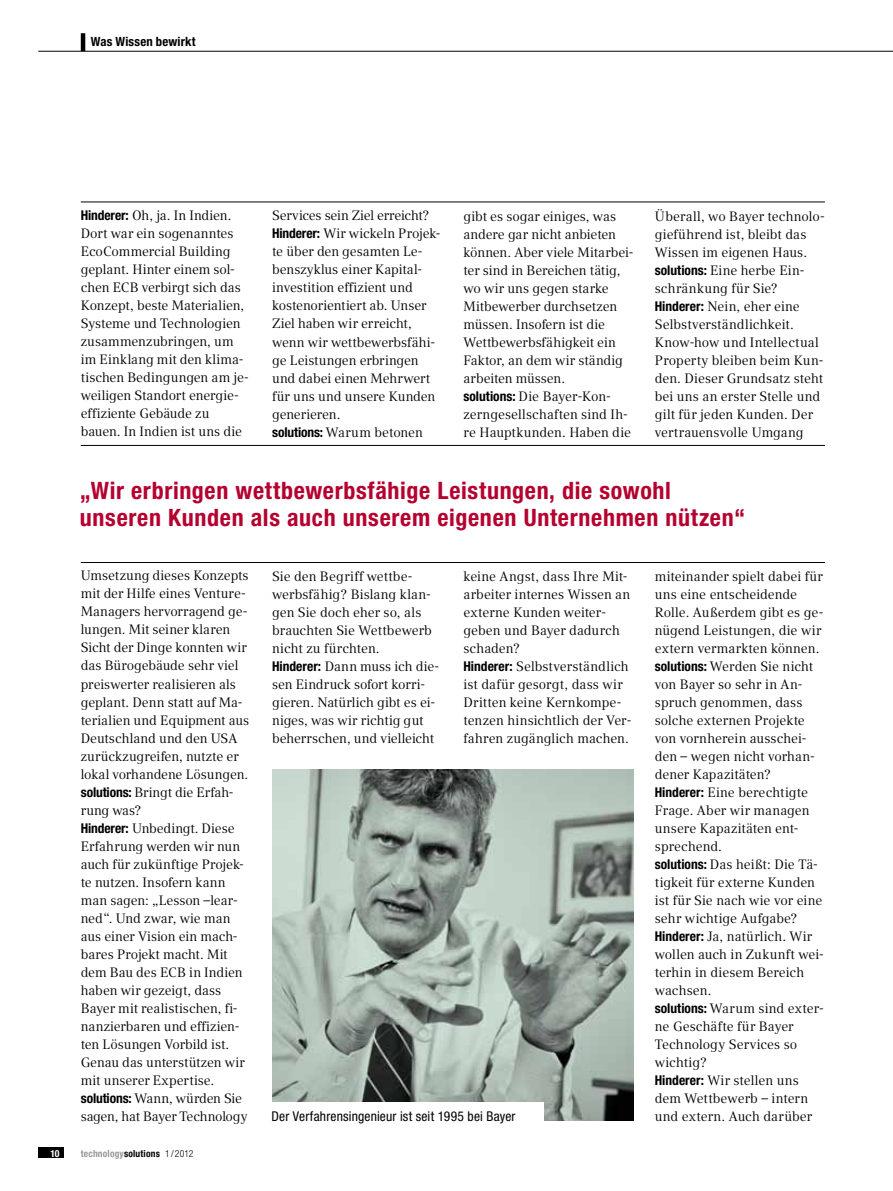
<style>
.page{position:relative;width:893px;height:1191px;background:#fff}
.page>*{position:absolute;margin:0;border:0;box-sizing:border-box;transform-origin:0 0}
.t1{font:700 condensed 24px/27px "Helvetica Neue LT Pro";letter-spacing:.03em;color:#b5002f}
.t2{font:13.5px/18px "Compatil Text LT Pro";letter-spacing:-.005em;color:#000}
.t3{font:condensed 13.5px "Helvetica Neue LT Pro";letter-spacing:.01em;color:#000}
.t4{font:700 condensed 12.75px "Helvetica Neue LT Pro";letter-spacing:.015em;color:#000}
.t5{font:700 condensed 9.75px "Helvetica Neue LT Pro";letter-spacing:.02em;color:#98989c}
.t6{font:700 condensed 9.75px "Helvetica Neue LT Pro";color:#fff}
.s1{font-family:"Helvetica Neue LT Pro";font-weight:700;font-stretch:condensed}
.s2{color:#000}
.s3{font-weight:300;color:#000}
</style>
<div class="page">
<hr style="left:38px;top:51px;width:855px;height:1px;background:#000">
<div style="left:38px;top:1147px;width:26px;height:11px;background:#000"></div>
<hr style="left:81px;top:202px;width:744px;height:1px;background:#000">
<hr style="left:81px;top:445px;width:744px;height:1px;background:#000">
<hr style="left:81px;top:562px;width:744px;height:1px;background:#000">
<img style="left:272px;top:770px;width:362px;height:350px">
<div style="left:264px;top:1102px;width:280px;height:27px;background:#fff"></div>
<hr style="left:81px;top:33px;width:4px;height:18px;background:#000">
<p class="t4" style="left:91px;top:34px;width:106px">Was Wissen bewirkt</p>
<p class="t2" style="left:81px;top:207px;width:170px"><span class="s1">Hinderer:</span> Oh, ja. In Indien.<br>Dort war ein sogenanntes<br>EcoCommercial Building geplant. Hinter einem sol&shy;chen ECB verbirgt sich das<br>Konzept, beste Materialien,<br>Systeme und Technologien zusammenzubringen, um im Einklang mit den klima&shy;tischen Bedingungen am je&shy;weiligen Standort energie&shy;effiziente Gebäude zu bauen. In Indien ist uns die</p>
<p class="t2" style="left:272px;top:207px;width:170px">Services sein Ziel erreicht?<br><span class="s1">Hinderer:</span> Wir wickeln Projek&shy;te über den gesamten Le&shy;benszyklus einer Kapital&shy;investition effizient und kostenorientiert ab. Unser<br>Ziel haben wir erreicht, wenn wir wettbewerbsfähi&shy;ge Leistungen erbringen und dabei einen Mehrwert für uns und unsere Kunden generieren.<br><span class="s1">solutions:</span> Warum betonen</p>
<p class="t2" style="left:463px;top:207px;width:171px">gibt es sogar einiges, was andere gar nicht anbieten können. Aber viele Mitarbei&shy;ter sind in Bereichen tätig, wo wir uns gegen starke<br>Mitbewerber durchsetzen müssen. Insofern ist die<br>Wettbewerbsfähigkeit ein<br>Faktor, an dem wir ständig arbeiten müssen.<br><span class="s1">solutions:</span> Die Bayer-Kon&shy;zerngesellschaften sind Ih&shy;re Hauptkunden. Haben die</p>
<p class="t2" style="left:655px;top:207px;width:171px">Überall, wo Bayer technolo&shy;gieführend ist, bleibt das<br>Wissen im eigenen Haus. <span class="s1">solutions:</span> Eine herbe Ein&shy;schränkung für Sie?<br><span class="s1">Hinderer:</span> Nein, eher eine<br>Selbstverständlichkeit.<br>Know-how und Intellectual<br>Property bleiben beim Kun&shy;den. Dieser Grundsatz steht bei uns an erster Stelle und gilt für jeden Kunden. Der vertrauensvolle Umgang</p>
<h1 class="t1" style="left:80px;top:477px;width:667px">„Wir erbringen wettbewerbsfähige Leistungen, die sowohl unseren Kunden als auch unserem eigenen Unternehmen nützen“</h1>
<p class="t2" style="left:81px;top:567px;width:170px">Umsetzung dieses Konzepts mit der Hilfe eines Venture-<br>Managers hervorragend ge&shy;lungen. Mit seiner klaren<br>Sicht der Dinge konnten wir das Bürogebäude sehr viel preiswerter realisieren als geplant. Denn statt auf Ma&shy;terialien und Equipment aus<br>Deutschland und den USA zurückzugreifen, nutzte er lokal vorhandene Lösungen. <span class="s1">solutions:</span> Bringt die Erfah&shy;rung was?<br><span class="s1">Hinderer:</span> Unbedingt. Diese<br>Erfahrung werden wir nun auch für zukünftige Projek&shy;te nutzen. Insofern kann man sagen: „Lesson –lear&shy;ned“. Und zwar, wie man aus einer Vision ein mach&shy;bares Projekt macht. Mit dem Bau des ECB in Indien haben wir gezeigt, dass<br>Bayer mit realistischen, fi&shy;nanzierbaren und effizien&shy;ten Lösungen Vorbild ist.<br>Genau das unterstützen wir mit unserer Expertise. <span class="s1">solutions:</span> Wann, würden Sie sagen, hat Bayer Technology</p>
<p class="t6" style="left:50px;top:1147px;width:11px">10</p>
<p class="t5" style="left:81px;top:1147px;width:114px">technology<span class="s2">solutions</span> <span class="s3">1/2012</span></p>
<p class="t2" style="left:272px;top:567px;width:169px">Sie den Begriff wettbe&shy;werbsfähig? Bislang klan&shy;gen Sie doch eher so, als brauchten Sie Wettbewerb nicht zu fürchten.<br><span class="s1">Hinderer:</span> Dann muss ich die&shy;sen Eindruck sofort korri&shy;gieren. Natürlich gibt es ei&shy;niges, was wir richtig gut beherrschen, und vielleicht</p>
<p class="t2" style="left:463px;top:567px;width:170px">keine Angst, dass Ihre Mit&shy;arbeiter internes Wissen an externe Kunden weiter&shy;geben und Bayer dadurch schaden?<br><span class="s1">Hinderer:</span> Selbstverständlich ist dafür gesorgt, dass wir<br>Dritten keine Kernkompe&shy;tenzen hinsichtlich der Ver&shy;fahren zugänglich machen.</p>
<p class="t2" style="left:655px;top:567px;width:171px">miteinander spielt dabei für uns eine entscheidende<br>Rolle. Außerdem gibt es ge&shy;nügend Leistungen, die wir extern vermarkten können. <span class="s1">solutions:</span> Werden Sie nicht von Bayer so sehr in An&shy;spruch genommen, dass solche externen Projekte von vornherein ausschei&shy;den – wegen nicht vorhan&shy;dener Kapazitäten?<br><span class="s1">Hinderer:</span> Eine berechtigte<br>Frage. Aber wir managen unsere Kapazitäten ent&shy;sprechend.<br><span class="s1">solutions:</span> Das heißt: Die Tä&shy;tigkeit für externe Kunden ist für Sie nach wie vor eine sehr wichtige Aufgabe?<br><span class="s1">Hinderer:</span> Ja, natürlich. Wir wollen auch in Zukunft wei&shy;terhin in diesem Bereich wachsen.<br><span class="s1">solutions:</span> Warum sind exter&shy;ne Geschäfte für Bayer<br>Technology Services so wichtig?<br><span class="s1">Hinderer:</span> Wir stellen uns dem Wettbewerb – intern</p>
<p class="t3" style="left:272px;top:1108px;width:246px">Der Verfahrensingenieur ist seit 1995 bei Bayer</p>
<p class="t2" style="left:655px;top:1107px;width:159px">und extern. Auch darüber</p>
</div>
